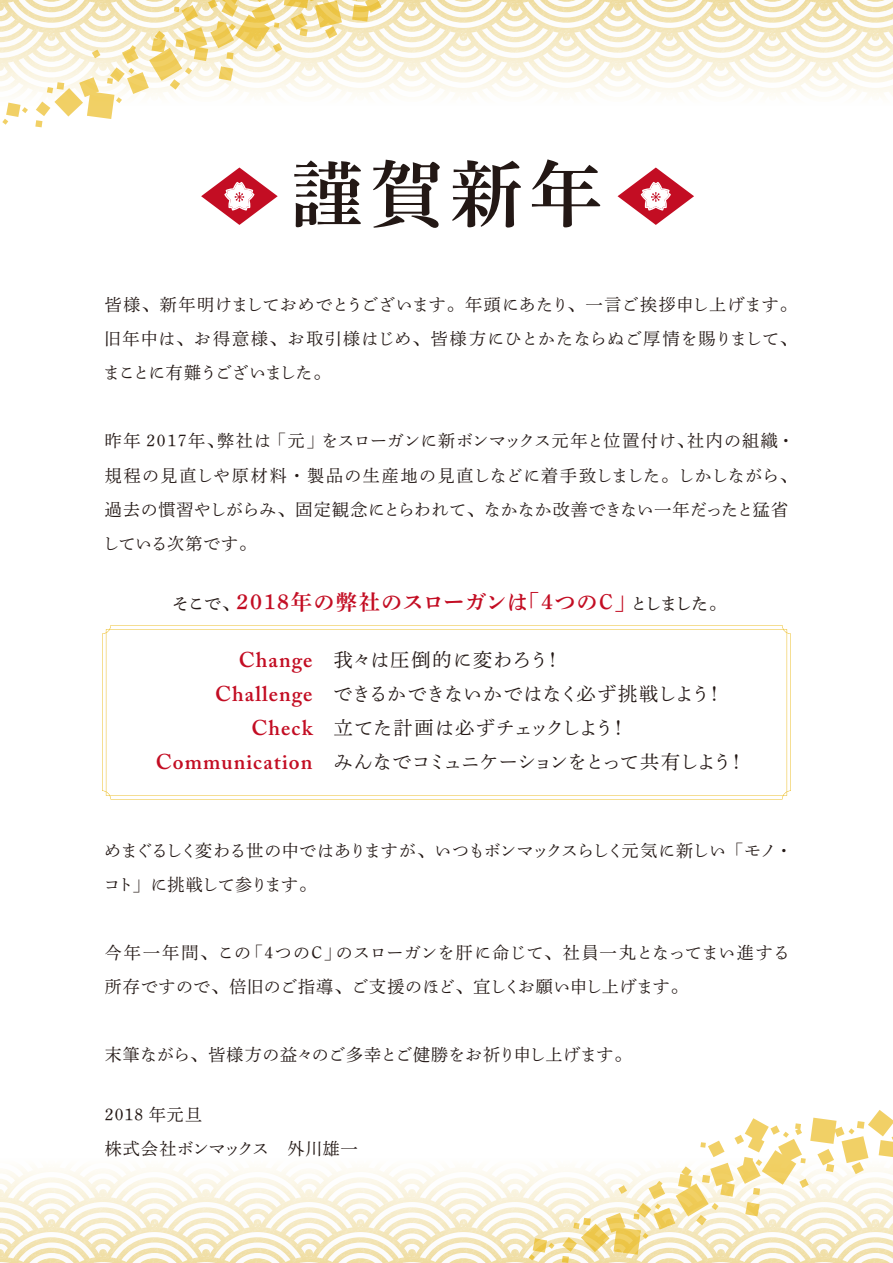
<style>
.page{position:relative;width:893px;height:1263px;background:#fff}
.page>*{position:absolute;margin:0;border:0;box-sizing:border-box;transform-origin:0 0}
.t1{font:72.3px "Shuei Min Pro B";color:#231815}
.t2{font:600 21.3px/34px "Adobe Caslon Pro";letter-spacing:.05em;color:#c30d23;text-align:right}
.t3{font:21.3px "Shuei Min Pro B";letter-spacing:.055em;color:#c30d23}
.t4{font:19.2px/34px "Shuei Min Pr 6 N L";letter-spacing:-.01em;color:#231815}
.t5{font:16.95px/34px "Shuei Min Pr 6 N L";letter-spacing:.015em;color:#231815;text-align:justify}
.t6{font:16.95px/34px "Shuei Min Pr 6 N L";letter-spacing:.035em;color:#231815}
.t7{font:16.95px/34px "Shuei Min Pr 6 N L";letter-spacing:-.05em;color:#231815}
.t8{font:16.95px/34px "Shuei Min Pr 6 N L";letter-spacing:.07em;color:#231815}
.s1{font-family:"Shuei Min Pro M";font-size:16.95px;color:#231815}
</style>
<div class="page">
<svg style="left:102px;top:625px;width:689px;height:174px"></svg>
<svg style="left:0;top:0;width:893px;height:103px"></svg>
<svg style="left:0;top:1168px;width:562px;height:95px"></svg>
<svg style="left:2px;top:103px;width:26px;height:22px"></svg>
<svg style="left:35px;top:0;width:347px;height:127px"></svg>
<svg style="left:529px;top:1238px;width:25px;height:22px"></svg>
<svg style="left:562px;top:1110px;width:331px;height:153px"></svg>
<svg style="left:106px;top:629px;width:681px;height:167px"></svg>
<svg style="left:618px;top:167px;width:76px;height:58px"></svg>
<svg style="left:201px;top:167px;width:77px;height:58px"></svg>
<h1 class="t1" style="left:291px;top:141px;width:312px">謹賀新年</h1>
<p class="t5" style="left:104px;top:286px;width:695px">皆様、新年明けましておめでとうございます。年頭にあたり、一言ご挨拶申し上げます。旧年中は、お得意様、お取引様はじめ、皆様方にひとかたならぬご厚情を賜りまして、まことに有難うございました。</p>
<p class="t6" style="left:103px;top:422px;width:695px">昨年 2017年、弊社は「元」をスローガンに新ボンマックス元年と位置付け、社内の組織・規程の見直しや原材料・製品の生産地の見直しなどに着手致しました。しかしながら、過去の慣習やしがらみ、固定観念にとらわれて、なかなか改善できない一年だったと猛省している次第です。</p>
<p class="t3" style="left:172px;top:586px;width:556px"><span class="s1">そこで、</span>2018年の弊社のスローガンは「４つのC」<span class="s1">としました。</span></p>
<p class="t2" style="left:156px;top:643px;width:158px">Change<br>Challenge<br>Check<br>Communication</p>
<p class="t4" style="left:333px;top:640px;width:414px">我々は圧倒的に変わろう！<br>できるかできないかではなく必ず挑戦しよう！立てた計画は必ずチェックしよう！<br>みんなでコミュニケーションをとって共有しよう！</p>
<p class="t7" style="left:103px;top:831px;width:690px">めまぐるしく変わる世の中ではありますが、いつもボンマックスらしく元気に新しい「モノ・コト」に挑戦して参ります。</p>
<p class="t5" style="left:105px;top:933px;width:687px">今年一年間、この「４つのC」のスローガンを肝に命じて、社員一丸となってまい進する所存ですので、倍旧のご指導、ご支援のほど、宜しくお願い申し上げます。</p>
<p class="t5" style="left:105px;top:1035px;width:528px">末筆ながら、皆様方の益々のご多幸とご健勝をお祈り申し上げます。</p>
<p class="t8" style="left:105px;top:1095px;width:255px">2018 年元旦<br>株式会社ボンマックス　外川雄一</p>
</div>
